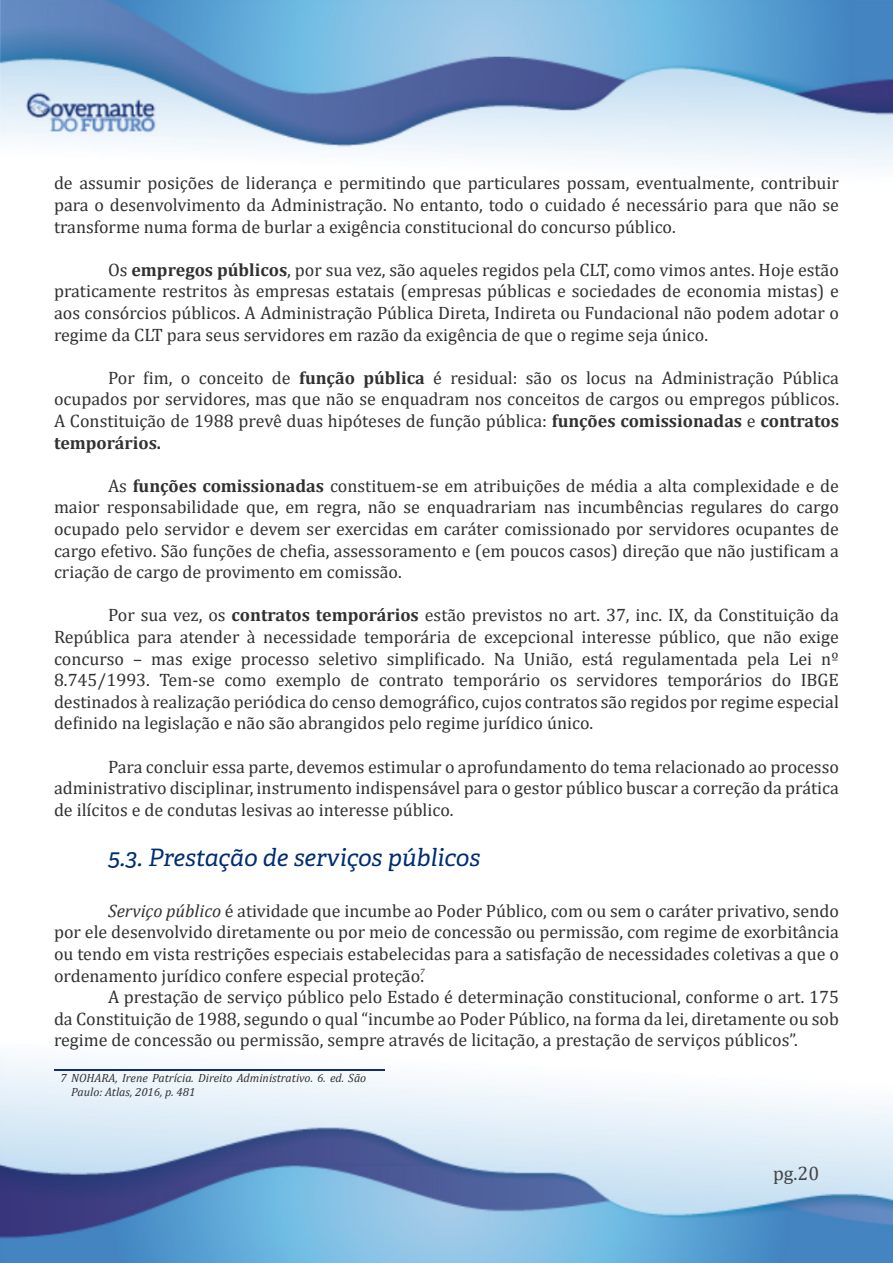
<style>
.page{position:relative;width:893px;height:1263px;background:#fff}
.page>*{position:absolute;margin:0;border:0;box-sizing:border-box;transform-origin:0 0}
.Subtítulo{font:italic 24px "Adelle PE";color:#002e72}
.t1{font:19.5px "Cambria";color:#444}
.Corpo_do_Texto{font:18px/21.6px "Cambria";color:#323132;text-align:justify}
.t2{font:italic 11.85px/14.2px "Cambria";color:#323132}
.t3{font:italic 9.3px "Cambria";color:#323132}
.s1{font-weight:700}
.s2{font-style:italic}
</style>
<div class="page">
<img style="left:0;top:0;width:893px;height:167px">
<img style="left:0;top:1056px;width:893px;height:207px">
<hr style="left:54px;top:1069px;width:330px;height:2px;background:#122c71">
<p class="Corpo_do_Texto" style="left:54px;top:172px;width:786px">de assumir posições de liderança e permitindo que particulares possam, eventualmente, contribuir para o desenvolvimento da Administração. No entanto, todo o cuidado é necessário para que não se transforme numa forma de burlar a exigência constitucional do concurso público.</p>
<p class="Corpo_do_Texto" style="left:54px;top:259px;width:786px;text-indent:54px">Os <span class="s1">empregos públicos</span>, por sua vez, são aqueles regidos pela CLT, como vimos antes. Hoje estão praticamente restritos às empresas estatais (empresas públicas e sociedades de economia mistas) e aos consórcios públicos. A Administração Pública Direta, Indireta ou Fundacional não podem adotar o regime da CLT para seus servidores em razão da exigência de que o regime seja único.</p>
<p class="Corpo_do_Texto" style="left:54px;top:367px;width:786px;text-indent:54px">Por fim, o conceito de <span class="s1">função pública</span> é residual: são os locus na Administração Pública ocupados por servidores, mas que não se enquadram nos conceitos de cargos ou empregos públicos.<br>A Constituição de 1988 prevê duas hipóteses de função pública: <span class="s1">funções comissionadas</span> e <span class="s1">contratos temporários.</span></p>
<p class="Corpo_do_Texto" style="left:54px;top:475px;width:786px;text-indent:54px">As <span class="s1">funções comissionadas</span> constituem-se em atribuições de média a alta complexidade e de maior responsabilidade que, em regra, não se enquadrariam nas incumbências regulares do cargo ocupado pelo servidor e devem ser exercidas em caráter comissionado por servidores ocupantes de cargo efetivo. São funções de chefia, assessoramento e (em poucos casos) direção que não justificam a criação de cargo de provimento em comissão.</p>
<p class="Corpo_do_Texto" style="left:54px;top:604px;width:786px;text-indent:54px">Por sua vez, os <span class="s1">contratos temporários</span> estão previstos no art. 37, inc. IX, da Constituição da República para atender à necessidade temporária de excepcional interesse público, que não exige concurso – mas exige processo seletivo simplificado. Na União, está regulamentada pela Lei nº 8.745/1993. Tem-se como exemplo de contrato temporário os servidores temporários do IBGE destinados à realização periódica do censo demográfico, cujos contratos são regidos por regime especial definido na legislação e não são abrangidos pelo regime jurídico único.</p>
<p class="Corpo_do_Texto" style="left:54px;top:756px;width:786px;text-indent:54px">Para concluir essa parte, devemos estimular o aprofundamento do tema relacionado ao processo administrativo disciplinar, instrumento indispensável para o gestor público buscar a correção da prática de ilícitos e de condutas lesivas ao interesse público.</p>
<p class="Subtítulo" style="left:108px;top:840px;width:374px">5.3. Prestação de serviços públicos</p>
<p class="Corpo_do_Texto" style="left:54px;top:900px;width:786px;text-indent:54px"><span class="s2">Serviço público</span> é atividade que incumbe ao Poder Público, com ou sem o caráter privativo, sendo por ele desenvolvido diretamente ou por meio de concessão ou permissão, com regime de exorbitância ou tendo em vista restrições especiais estabelecidas para a satisfação de necessidades coletivas a que o ordenamento jurídico confere especial proteção.</p>
<p class="Corpo_do_Texto" style="left:54px;top:986px;width:786px;text-indent:54px">A prestação de serviço público pelo Estado é determinação constitucional, conforme o art. 175 da Constituição de 1988, segundo o qual “incumbe ao Poder Público, na forma da lei, diretamente ou sob regime de concessão ou permissão, sempre através de licitação, a prestação de serviços públicos”.</p>
<p class="t3" style="left:420px;top:965px;width:6px">7</p>
<p class="t2" style="left:71px;top:1070px;width:297px;text-indent:-10px">7 NOHARA, Irene Patrícia. Direito Administrativo. 6. ed. São<br>Paulo: Atlas, 2016, p. 481</p>
<p class="t1" style="left:773px;top:1162px;width:48px">pg.20</p>
</div>
